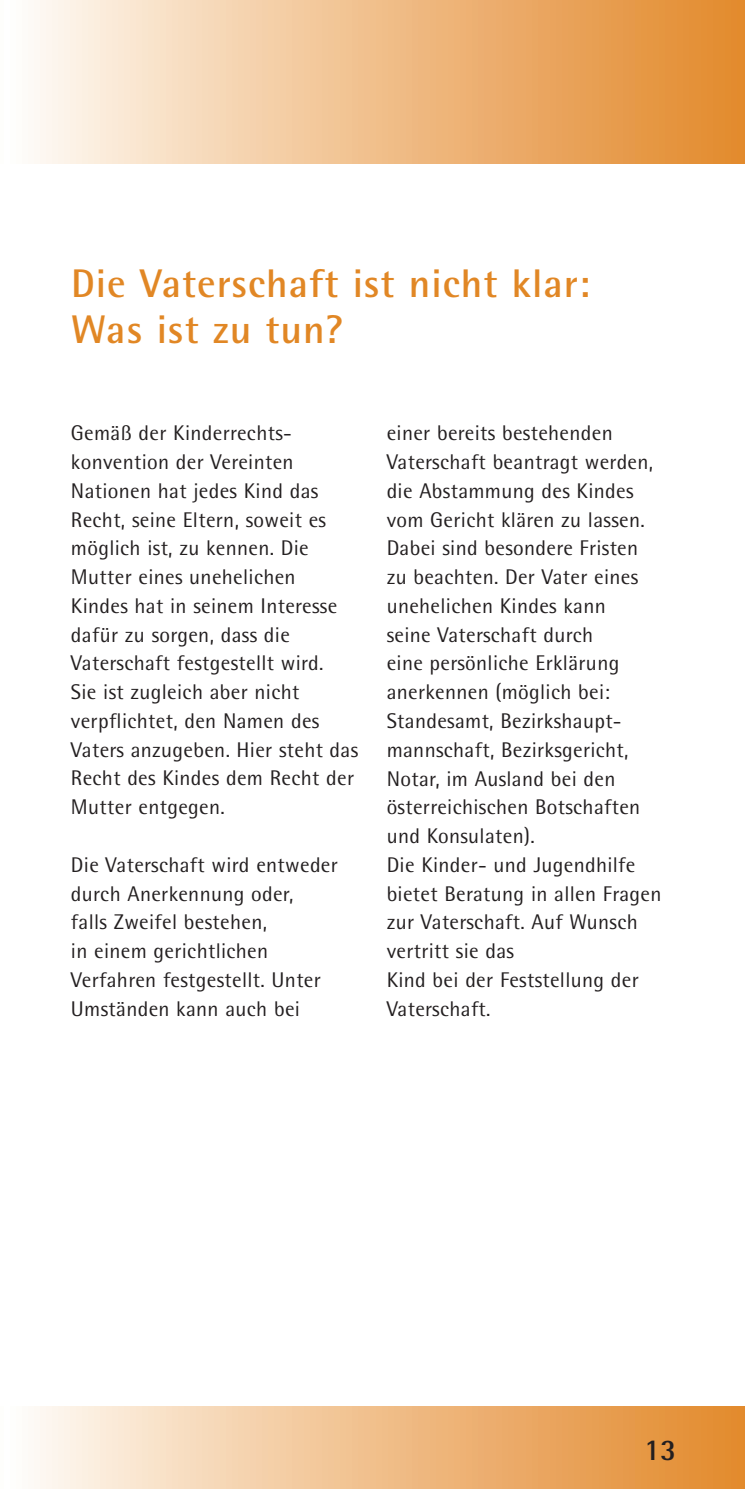
<style>
.page{position:relative;width:745px;height:1489px;background:#fff}
.page>*{position:absolute;margin:0;border:0;box-sizing:border-box;transform-origin:0 0}
.t1{font:700 40px/45px "Rotis Semi Sans Pro";letter-spacing:.025em;color:#e18725}
.t2{font:700 30px "Rotis Semi Sans Pro";color:#231f20}
.t3{font:21.25px/28.8px "Rotis Semi Sans Pro";letter-spacing:.015em;color:#231f20}
</style>
<div class="page">
<div style="left:0;top:1406px;width:744px;height:82px;background:linear-gradient(to right,#fffbf7,#e28728)"></div>
<div style="left:0;top:0;width:744px;height:163px;background:linear-gradient(to right,#fffbf7,#e28728)"></div>
<h1 class="t1" style="left:71px;top:261px;width:520px">Die Vaterschaft ist nicht klar:<br>Was ist zu tun?</h1>
<p class="t3" style="left:71px;top:419px;width:288px">Gemäß der Kinderrechts&shy;konvention der Vereinten<br>Nationen hat jedes Kind das<br>Recht, seine Eltern, soweit es möglich ist, zu kennen. Die<br>Mutter eines unehelichen<br>Kindes hat in seinem Interesse dafür zu sorgen, dass die<br>Vaterschaft festgestellt wird.<br>Sie ist zugleich aber nicht verpflichtet, den Namen des<br>Vaters anzugeben. Hier steht das<br>Recht des Kindes dem Recht der<br>Mutter entgegen.</p>
<p class="t3" style="left:71px;top:850px;width:268px">Die Vaterschaft wird entweder durch Anerkennung oder,<br>falls Zweifel bestehen,<br>in einem gerichtlichen<br>Verfahren festgestellt. Unter<br>Umständen kann auch bei</p>
<p class="t3" style="left:386px;top:419px;width:276px">einer bereits bestehenden<br>Vaterschaft beantragt werden, die Abstammung des Kindes vom Gericht klären zu lassen.<br>Dabei sind besondere Fristen zu beachten. Der Vater eines unehelichen Kindes kann<br>seine Vaterschaft durch<br>eine persönliche Erklärung anerkennen (möglich bei:<br>Standesamt, Bezirkshaupt&shy;mannschaft, Bezirksgericht,<br>Notar, im Ausland bei den österreichischen Botschaften und Konsulaten).<br>Die Kinder- und Jugendhilfe bietet Beratung in allen Fragen zur Vaterschaft. Auf Wunsch vertritt sie das<br>Kind bei der Feststellung der<br>Vaterschaft.</p>
<h2 class="t2" style="left:643px;top:1430px;width:34px">13</h2>
</div>
